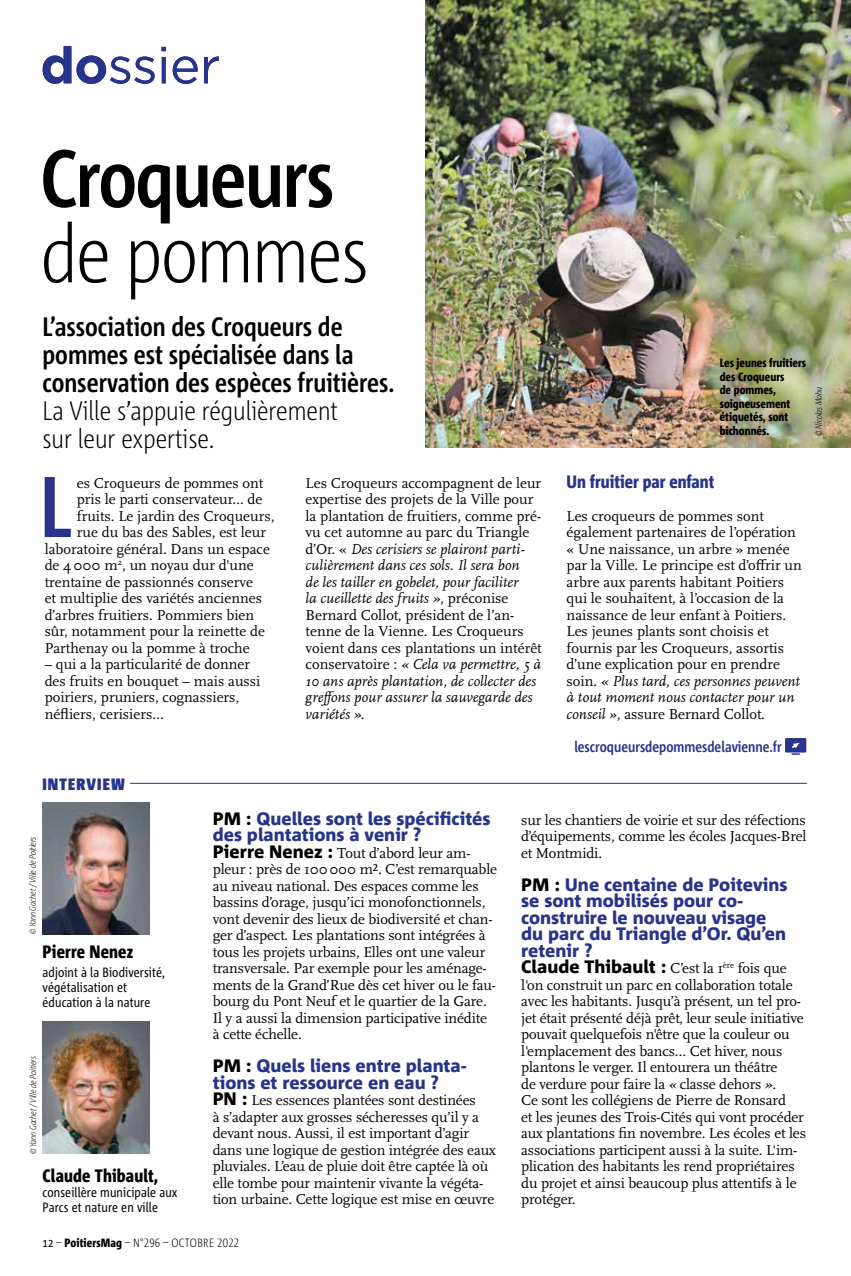
<style>
.page{position:relative;width:851px;height:1276px;background:#fff}
.page>*{position:absolute;margin:0;border:0;box-sizing:border-box;transform-origin:0 0}
.t1{font:700 85.95px "Corpid C1 Cd";color:#28348b}
.t2{font:700 80.85px "Corpid C1 Cd";letter-spacing:-.02em;color:#000}
.t3{font:300 80.85px "Corpid C1 Cd";letter-spacing:-.02em;color:#000}
.t4{font:51px "Gotham";letter-spacing:-.01em;color:#28348b}
.t5{font:700 26.7px/27.9px "Corpid C1 Cd";color:#000}
.t6{font:300 26.7px/27.9px "Corpid C1 Cd";color:#000}
.t7{font:800 18px/16.5px "Corpid C1";color:#28348b}
.t8{font:800 18px "Corpid C1 Cd";letter-spacing:.01em;color:#000}
.t9{font:800 18px "Corpid C1 Cd";color:#28348b}
.t10{font:900 16.5px "Corpid C1 Cd";letter-spacing:.07em;color:#28348b}
.t11{font:15px/16.5px "Scala OT";letter-spacing:-.01em;color:#000}
.t12{font:700 15px "Corpid C1 Cd";color:#28348b}
.t13{font:13.5px/15px "Corpid C1 Cd";letter-spacing:.01em;color:#000}
.t14{font:800 12px/13.5px "Corpid C1 Cd";color:#000}
.t15{font:300 12px "Corpid C1 Cd";letter-spacing:.01em;color:#000}
.t16{font:italic 300 9px "Corpid C1 Cd";letter-spacing:-.02em;color:#000}
.s1{font-weight:700}
.s2{font-style:italic}
.s3{color:#000}
.s4{font-family:"Corpid C1";font-weight:800;font-size:18px}
.s5{font-family:"Scala OT";font-weight:400;font-size:15px;color:#000}
.s6{font-weight:400}
.s7{font-weight:800}
</style>
<div class="page">
<img style="left:425px;top:0;width:425px;height:447px">
<div style="left:784px;top:738px;width:22px;height:14px;background:#28348b"></div>
<svg style="left:791px;top:742px;width:8px;height:13px"></svg>
<hr style="left:130px;top:783px;width:676px;height:1px;background:#28348b">
<img style="left:42px;top:802px;width:108px;height:132px">
<img style="left:42px;top:1021px;width:108px;height:132px">
<h3 class="t4" style="left:40px;top:33px;width:181px"><span class="s1">do</span>ssier</h3>
<h2 class="t2" style="left:40px;top:128px;width:295px">Croqueurs</h2>
<h2 class="t3" style="left:40px;top:203px;width:329px">de pommes</h2>
<h3 class="t5" style="left:43px;top:312px;width:353px">L’association des Croqueurs de pommes est spécialisée dans la conservation des espèces fruitières.</h3>
<h3 class="t6" style="left:43px;top:395px;width:297px">La Ville s’appuie régulièrement sur leur expertise.</h3>
<p class="t14" style="left:719px;top:356px;width:88px">Les jeunes fruitiers des Croqueurs<br>de pommes, soigneusement étiquetés, sont bichonnés.</p>
<h1 class="t1" style="left:39px;top:453px;width:34px">L</h1>
<p class="t11" style="left:77px;top:475px;width:188px">es Croqueurs de pommes ont</p>
<p class="t11" style="left:77px;top:491px;width:187px">pris le parti conservateur… de</p>
<p class="t11" style="left:77px;top:508px;width:199px">fruits. Le jardin des Croqueurs,</p>
<p class="t11" style="left:77px;top:524px;width:191px">rue du bas des Sables, est leur</p>
<p class="t11" style="left:45px;top:541px;width:227px">laboratoire général. Dans un espace</p>
<p class="t11" style="left:45px;top:557px;width:210px">de 4000 m<sup>2</sup>, un noyau dur d'une</p>
<p class="t11" style="left:45px;top:574px;width:210px">trentaine de passionnés conserve</p>
<p class="t11" style="left:45px;top:590px;width:219px">et multiplie des variétés anciennes</p>
<p class="t11" style="left:45px;top:607px;width:211px">d’arbres fruitiers. Pommiers bien</p>
<p class="t11" style="left:45px;top:623px;width:222px">sûr, notamment pour la reinette de</p>
<p class="t11" style="left:45px;top:640px;width:206px">Parthenay ou la pomme à troche</p>
<p class="t11" style="left:45px;top:656px;width:217px">– qui a la particularité de donner des fruits en bouquet – mais aussi poiriers, pruniers, cognassiers, néfliers, cerisiers…</p>
<p class="t11" style="left:305px;top:475px;width:237px">Les Croqueurs accompagnent de leur expertise des projets de la Ville pour la plantation de fruitiers, comme pré&shy;vu cet automne au parc du Triangle d’Or. « <span class="s2">Des cerisiers se plairont parti&shy;culièrement dans ces sols. Il sera bon<br>de les tailler en gobelet, pour faciliter<br>la cueillette des fruits »</span>, préconise Bernard Collot, président de l’an&shy;tenne de la Vienne. Les Croqueurs voient dans ces plantations un intérêt conservatoire : <span class="s2">« Cela va permettre, 5 à 10 ans après plantation, de collecter des greffons pour assurer la sauvegarde des variétés ».</span></p>
<p class="t9" style="left:566px;top:470px;width:149px">Un fruitier par enfant</p>
<p class="t11" style="left:566px;top:508px;width:236px">Les croqueurs de pommes sont également partenaires de l’opération « Une naissance, un arbre » menée par la Ville. Le principe est d’offrir un arbre aux parents habitant Poitiers qui le souhaitent, à l’occasion de la naissance de leur enfant à Poitiers.<br>Les jeunes plants sont choisis et fournis par les Croqueurs, assortis d’une explication pour en prendre soin. <span class="s2">« Plus tard, ces personnes peuvent à tout moment nous contacter pour un conseil »</span>, assure Bernard Collot.</p>
<p class="t12" style="left:574px;top:737px;width:209px">lescroqueursdepommesdelavienne.fr</p>
<p class="t16" style="left:812px;top:435px;width:50px;rotate:-90deg">© Nicolas Mahu</p>
<p class="t10" style="left:42px;top:773px;width:84px">INTERVIEW</p>
<p class="t16" style="left:27px;top:934px;width:99px;rotate:-90deg">© Yann Gachet /Ville de Poitiers</p>
<p class="t8" style="left:43px;top:940px;width:92px">Pierre Nenez</p>
<p class="t13" style="left:43px;top:964px;width:124px">adjoint à la Biodiversité, végétalisation et éducation à la nature</p>
<p class="t16" style="left:27px;top:1153px;width:99px;rotate:-90deg">© Yann Gachet /Ville de Poitiers</p>
<p class="t8" style="left:43px;top:1164px;width:117px">Claude Thibault,</p>
<p class="t13" style="left:43px;top:1184px;width:136px">conseillère municipale aux<br>Parcs et nature en ville</p>
<p class="t7" style="left:213px;top:809px;width:279px"><span class="s3">PM :</span> Quelles sont les spécificités des plantations à venir ?</p>
<p class="t11" style="left:213px;top:845px;width:286px"><span class="s4">Pierre Nenez :</span> Tout d’abord leur am&shy;pleur : près de 100000 m2. C’est remarquable au niveau national. Des espaces comme les bassins d’orage, jusqu’ici monofonctionnels, vont devenir des lieux de biodiversité et chan&shy;ger d’aspect. Les plantations sont intégrées à tous les projets urbains, Elles ont une valeur transversale. Par exemple pour les aménage&shy;ments de la Grand’Rue dès cet hiver ou le fau&shy;bourg du Pont Neuf et le quartier de la Gare.<br>Il y a aussi la dimension participative inédite à cette échelle.</p>
<p class="t7" style="left:213px;top:1057px;width:255px"><span class="s3">PM :</span> Quels liens entre planta&shy;tions et ressource en eau ?</p>
<p class="t11" style="left:213px;top:1092px;width:284px"><span class="s4">PN :</span> Les essences plantées sont destinées<br>à s’adapter aux grosses sécheresses qu’il y a devant nous. Aussi, il est important d’agir dans une logique de gestion intégrée des eaux pluviales. L’eau de pluie doit être captée là où elle tombe pour maintenir vivante la végéta&shy;tion urbaine. Cette logique est mise en œuvre</p>
<p class="t11" style="left:521px;top:812px;width:287px;text-align:justify">sur les chantiers de voirie et sur des réfections d’équipements, comme les écoles Jacques-Brel et Montmidi.</p>
<p class="t7" style="left:521px;top:875px;width:268px"><span class="s3">PM :</span> Une centaine de Poitevins se sont mobilisés pour co&shy;construire le nouveau visage du parc du Triangle d’Or. Qu’en retenir ?<br><span class="s3">Claude Thibault :</span> <span class="s5">C’est la 1</span><sup>ère</sup> <span class="s5">fois que</span></p>
<p class="t11" style="left:521px;top:977px;width:286px">l'on construit un parc en collaboration totale avec les habitants. Jusqu’à présent, un tel pro&shy;jet était présenté déjà prêt, leur seule initiative pouvait quelquefois n'être que la couleur ou l'emplacement des bancs… Cet hiver, nous plantons le verger. Il entourera un théâtre<br>de verdure pour faire la <span class="s2">«</span> classe dehors <span class="s2">»</span>.<br>Ce sont les collégiens de Pierre de Ronsard<br>et les jeunes des Trois-Cités qui vont procéder aux plantations fin novembre. Les écoles et les associations participent aussi à la suite. L'im&shy;plication des habitants les rend propriétaires du projet et ainsi beaucoup plus attentifs à le protéger.</p>
<p class="t15" style="left:43px;top:1235px;width:198px"><span class="s6">12</span> – <span class="s7">PoitiersMag</span> – N°296 – OCTOBRE 2022</p>
</div>
